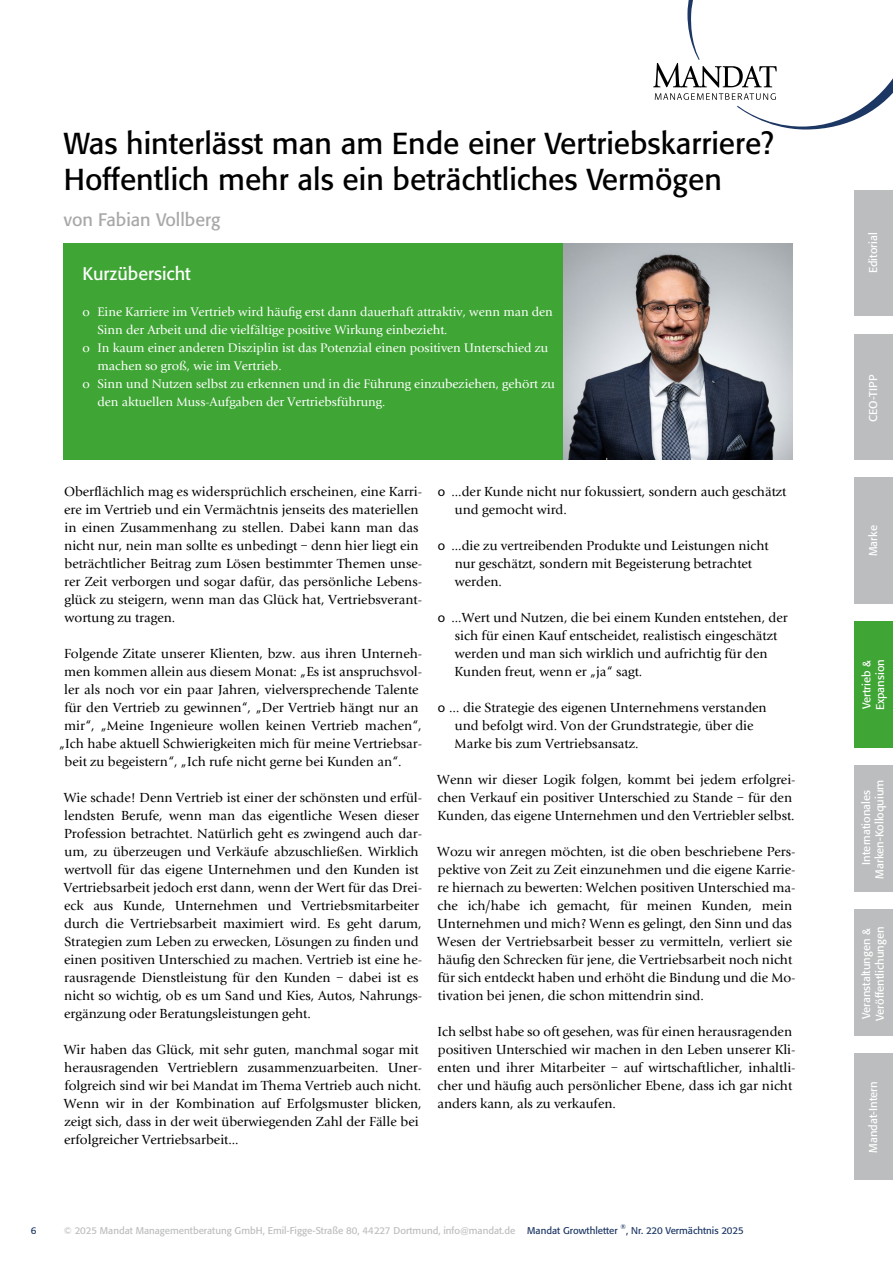
<style>
.page{position:relative;width:893px;height:1263px;background:#fff}
.page>*{position:absolute;margin:0;border:0;box-sizing:border-box;transform-origin:0 0}
.t1{font:30px/36px "Formata";color:#000}
.t2{font:18px "Formata";color:#a8a8a7}
.t3{font:18px "Formata";color:#fff}
.t4{font:13.5px/18px "Giovanni EF";color:#000}
.t5{font:12.75px "Giovanni EF";color:#fff}
.t6{font:11.25px/13.5px "Formata";color:#fff}
.t7{font:9.75px "Formata";color:#bcbdbe}
.t8{font:9.75px "Formata";color:#1d3764}
.t9{font:6.75px "Formata";color:#1d3764}
.s1{font-family:"Myriad Pro"}
.s2{color:#1d3764}
</style>
<div class="page">
<div style="left:855px;top:478px;width:38px;height:126px;background:#bcbdbe"></div>
<div style="left:855px;top:190px;width:38px;height:125px;background:#bcbdbe"></div>
<div style="left:855px;top:766px;width:38px;height:126px;background:#bcbdbe"></div>
<div style="left:855px;top:1054px;width:38px;height:126px;background:#bcbdbe"></div>
<div style="left:855px;top:334px;width:38px;height:125px;background:#bcbdbe"></div>
<svg style="left:653px;top:0;width:240px;height:130px"></svg>
<div style="left:855px;top:910px;width:38px;height:126px;background:#bcbdbe"></div>
<div style="left:64px;top:244px;width:499px;height:216px;background:#3fa535"></div>
<img style="left:563px;top:244px;width:230px;height:216px">
<div style="left:855px;top:622px;width:38px;height:126px;background:#3fa535"></div>
<h1 class="t1" style="left:64px;top:125px;width:712px">Was hinterlässt man am Ende einer Vertriebskarriere?<br>Hoffentlich mehr als ein beträchtliches Vermögen</h1>
<h2 class="t2" style="left:64px;top:208px;width:158px">von Fabian Vollberg</h2>
<h2 class="t3" style="left:83px;top:262px;width:110px">Kurzübersicht</h2>
<p class="t5" style="left:83px;top:304px;width:472px">o Eine Karriere im Vertrieb wird häufig erst dann dauerhaft attraktiv, wenn man den</p>
<p class="t5" style="left:97px;top:322px;width:352px">Sinn der Arbeit und die vielfältige positive Wirkung einbezieht.</p>
<p class="t5" style="left:83px;top:340px;width:467px">o In kaum einer anderen Disziplin ist das Potenzial einen positiven Unterschied zu</p>
<p class="t5" style="left:97px;top:358px;width:186px">machen so groß, wie im Vertrieb.</p>
<p class="t5" style="left:83px;top:376px;width:474px">o Sinn und Nutzen selbst zu erkennen und in die Führung einzubeziehen, gehört zu</p>
<p class="t5" style="left:97px;top:394px;width:289px">den aktuellen Muss-Aufgaben der Vertriebsführung.</p>
<p class="t4" style="left:64px;top:482px;width:360px">Oberflächlich mag es widersprüchlich erscheinen, eine Karri&shy;ere im Vertrieb und ein Vermächtnis jenseits des materiellen in einen Zusammenhang zu stellen. Dabei kann man das nicht nur, nein man sollte es unbedingt – denn hier liegt ein beträchtlicher Beitrag zum Lösen bestimmter Themen unse&shy;rer Zeit verborgen und sogar dafür, das persönliche Lebens&shy;glück zu steigern, wenn man das Glück hat, Vertriebsverant&shy;wortung zu tragen.</p>
<p class="t4" style="left:64px;top:644px;width:360px">Folgende Zitate unserer Klienten, bzw. aus ihren Unterneh-</p>
<p class="t4" style="left:64px;top:662px;width:359px">men kommen allein aus diesem Monat: „Es ist anspruchsvol-</p>
<p class="t4" style="left:64px;top:680px;width:356px">ler als noch vor ein paar Jahren, vielversprechende Talente</p>
<p class="t4" style="left:64px;top:698px;width:356px">für den Vertrieb zu gewinnen“, „Der Vertrieb hängt nur an</p>
<p class="t4" style="left:64px;top:716px;width:359px">mir“, „Meine Ingenieure wollen keinen Vertrieb machen“,</p>
<p class="t4" style="left:59px;top:734px;width:365px">„Ich habe aktuell Schwierigkeiten mich für meine Vertriebsar-</p>
<p class="t4" style="left:64px;top:752px;width:339px">beit zu begeistern“, „Ich rufe nicht gerne bei Kunden an“.</p>
<p class="t4" style="left:64px;top:788px;width:360px">Wie schade! Denn Vertrieb ist einer der schönsten und erfül&shy;lendsten Berufe, wenn man das eigentliche Wesen dieser Profession betrachtet. Natürlich geht es zwingend auch dar&shy;um, zu überzeugen und Verkäufe abzuschließen. Wirklich wertvoll für das eigene Unternehmen und den Kunden ist Vertriebsarbeit jedoch erst dann, wenn der Wert für das Drei&shy;eck aus Kunde, Unternehmen und Vertriebsmitarbeiter durch die Vertriebsarbeit maximiert wird. Es geht darum, Strategien zum Leben zu erwecken, Lösungen zu finden und einen positiven Unterschied zu machen. Vertrieb ist eine he&shy;rausragende Dienstleistung für den Kunden – dabei ist es nicht so wichtig, ob es um Sand und Kies, Autos, Nahrungs&shy;ergänzung oder Beratungsleistungen geht.</p>
<p class="t4" style="left:64px;top:1040px;width:360px">Wir haben das Glück, mit sehr guten, manchmal sogar mit herausragenden Vertrieblern zusammenzuarbeiten. Uner&shy;folgreich sind wir bei Mandat im Thema Vertrieb auch nicht.<br>Wenn wir in der Kombination auf Erfolgsmuster blicken, zeigt sich, dass in der weit überwiegenden Zahl der Fälle bei erfolgreicher Vertriebsarbeit...</p>
<p class="t4" style="left:455px;top:482px;width:333px;text-indent:-17px"><span class="s1">o</span> ...der Kunde nicht nur fokussiert, sondern auch geschätzt und gemocht wird.</p>
<p class="t4" style="left:455px;top:536px;width:316px;text-indent:-17px"><span class="s1">o</span> ...die zu vertreibenden Produkte und Leistungen nicht nur geschätzt, sondern mit Begeisterung betrachtet werden.</p>
<p class="t4" style="left:454px;top:608px;width:335px;text-indent:-17px"><span class="s1">o</span> ...Wert und Nutzen, die bei einem Kunden entstehen, der sich für einen Kauf entscheidet, realistisch eingeschätzt werden und man sich wirklich und aufrichtig für den Kunden freut, wenn er „ja“ sagt.</p>
<p class="t4" style="left:455px;top:698px;width:314px;text-indent:-17px"><span class="s1">o</span> … die Strategie des eigenen Unternehmens verstanden und befolgt wird. Von der Grundstrategie, über die<br>Marke bis zum Vertriebsansatz.</p>
<p class="t4" style="left:437px;top:770px;width:360px">Wenn wir dieser Logik folgen, kommt bei jedem erfolgrei&shy;chen Verkauf ein positiver Unterschied zu Stande – für den<br>Kunden, das eigene Unternehmen und den Vertriebler selbst.</p>
<p class="t4" style="left:437px;top:842px;width:360px">Wozu wir anregen möchten, ist die oben beschriebene Pers&shy;pektive von Zeit zu Zeit einzunehmen und die eigene Karrie&shy;re hiernach zu bewerten: Welchen positiven Unterschied ma&shy;che ich/habe ich gemacht, für meinen Kunden, mein Unternehmen und mich? Wenn es gelingt, den Sinn und das Wesen der Vertriebsarbeit besser zu vermitteln, verliert sie häufig den Schrecken für jene, die Vertriebsarbeit noch nicht für sich entdeckt haben und erhöht die Bindung und die Mo&shy;tivation bei jenen, die schon mittendrin sind.</p>
<p class="t4" style="left:437px;top:1022px;width:360px">Ich selbst habe so oft gesehen, was für einen herausragenden positiven Unterschied wir machen in den Leben unserer Kli&shy;enten und ihrer Mitarbeiter – auf wirtschaftlicher, inhaltli&shy;cher und häufig auch persönlicher Ebene, dass ich gar nicht anders kann, als zu verkaufen.</p>
<p class="t8" style="left:31px;top:1225px;width:7px">6</p>
<p class="t7" style="left:64px;top:1224px;width:555px">© 2025 Mandat Managementberatung GmbH, Emil-Figge-Straße 80, 44227 Dortmund, info@mandat.de <span class="s2">Mandat Growthletter</span></p>
<p class="t9" style="left:621px;top:1223px;width:7px">®</p>
<p class="t8" style="left:626px;top:1224px;width:119px">, Nr. 220 Vermächtnis 2025</p>
<p class="t6" style="left:866px;top:273px;width:42px;rotate:-90deg">Editorial</p>
<p class="t6" style="left:866px;top:422px;width:49px;rotate:-90deg">CEO-TIPP</p>
<p class="t6" style="left:866px;top:556px;width:32px;rotate:-90deg">Marke</p>
<p class="t6" style="left:860px;top:710px;width:53px;rotate:-90deg">Vertrieb &amp;<br>Expansion</p>
<p class="t6" style="left:859px;top:879px;width:101px;text-align:center;rotate:-90deg">Internationales<br>Marken-Kolloquium</p>
<p class="t6" style="left:859px;top:1021px;width:95px;rotate:-90deg">Veranstaltungen &amp;<br>Veröffentlichungen</p>
<p class="t6" style="left:866px;top:1152px;width:73px;rotate:-90deg">Mandat-Intern</p>
</div>
